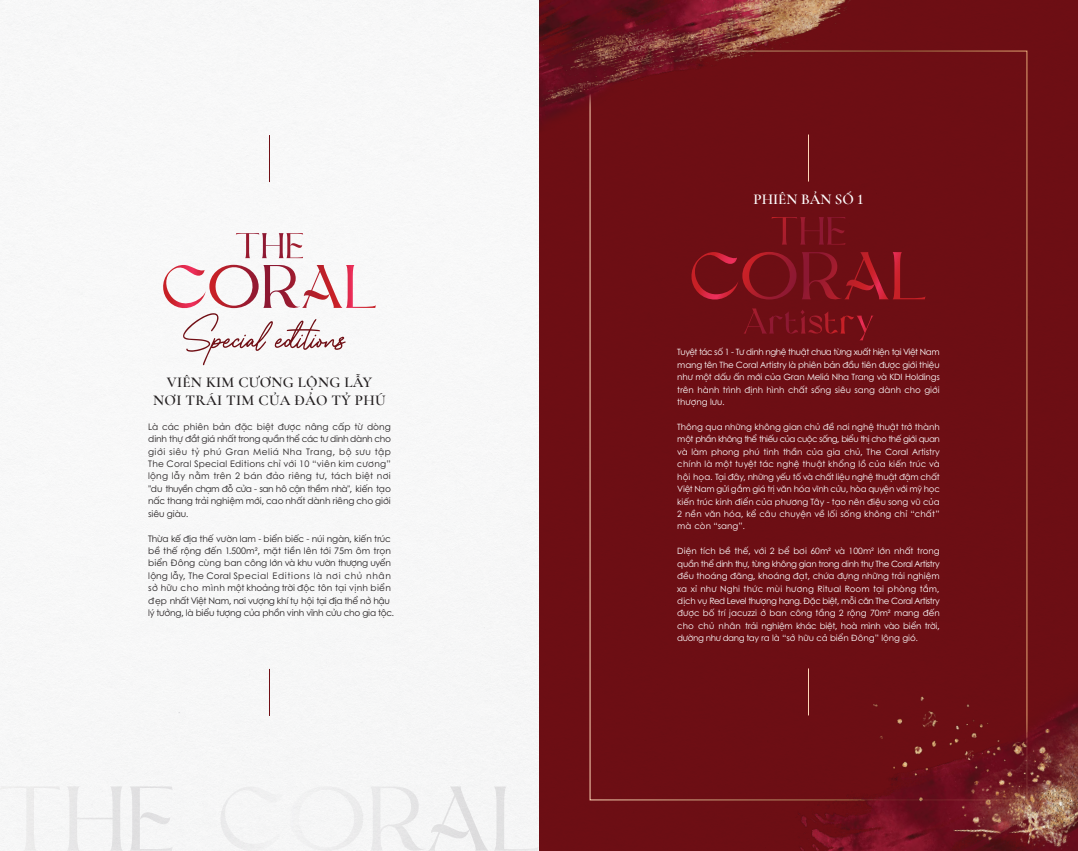
<style>
.page{position:relative;width:1078px;height:851px;background:#fff}
.page>*{position:absolute;margin:0;border:0;box-sizing:border-box;transform-origin:0 0}
.t1{font:600 15px/18px "Cormorant Garamond";letter-spacing:.02em;color:#231f20;text-align:center}
.t2{font:600 15px "Cormorant Garamond";color:#fff}
.t3{font:9px/12.4px "SVN Century Gothic";letter-spacing:-.01em;color:#231f20;text-align:justify}
.t4{font:8.7px/12.4px "SVN Century Gothic";color:#fff;text-align:justify}
</style>
<div class="page">
<img style="left:0;top:0;width:1077px;height:850px">
<hr style="left:269px;top:135px;width:1px;height:47px;background:#710f15">
<hr style="left:269px;top:668px;width:1px;height:47px;background:#710f15">
<svg style="left:0;top:786px;width:60px;height:64px"></svg>
<svg style="left:67px;top:786px;width:56px;height:64px"></svg>
<svg style="left:129px;top:786px;width:44px;height:64px"></svg>
<svg style="left:370px;top:786px;width:168px;height:64px"></svg>
<svg style="left:217px;top:786px;width:146px;height:64px"></svg>
<div style="left:539px;top:113px;width:275px;height:31px;background:#6d0e14"></div>
<img style="left:539px;top:0;width:334px;height:113px">
<div style="left:732px;top:585px;width:345px;height:265px;background:#6c0e14"></div>
<img style="left:827px;top:615px;width:250px;height:235px">
<hr style="left:808px;top:134px;width:1px;height:47px;background:#fff">
<hr style="left:808px;top:668px;width:1px;height:47px;background:#fff">
<svg style="left:771px;top:217px;width:74px;height:27px;background:#76101a"></svg>
<svg style="left:689px;top:251px;width:236px;height:51px;background:#7d111a"></svg>
<svg style="left:743px;top:308px;width:130px;height:32px;background:#761018"></svg>
<svg style="left:236px;top:233px;width:67px;height:25px"></svg>
<svg style="left:161px;top:264px;width:215px;height:101px"></svg>
<h1 class="t1" style="left:153px;top:373px;width:234px">VIÊN KIM CƯƠNG LỘNG LẪY<br>NƠI TRÁI TIM CỦA ĐẢO TỶ PHÚ</h1>
<p class="t3" style="left:148px;top:419px;width:244px">Là các phiên bản đặc biệt được nâng cấp từ dòng dinh thự đắt giá nhất trong quần thể các tư dinh dành cho giới siêu tỷ phú Gran Meliá Nha Trang, bộ sưu tập The Coral Special Editions chỉ với 10 “viên kim cương” lộng lẫy nằm trên 2 bán đảo riêng tư, tách biệt nơi "du thuyền chạm đỗ cửa - san hô cận thềm nhà", kiến tạo nấc thang trải nghiệm mới, cao nhất dành riêng cho giới siêu giàu.</p>
<p class="t3" style="left:148px;top:531px;width:247px;text-align:left">Thừa kế địa thế vườn lam - biển biếc - núi ngàn, kiến trúc bề thế rộng đến 1.500m2, mặt tiền lên tới 75m ôm trọn biển Đông cùng ban công lớn và khu vườn thượng uyển lộng lẫy, The Coral Special Editions là nơi chủ nhân sở hữu cho mình một khoảng trời độc tôn tại vịnh biển đẹp nhất Việt Nam, nơi vượng khí tụ hội tại địa thể nở hậu lý tưởng, là biểu tượng của phồn vinh vĩnh cửu cho gia tộc.</p>
<h1 class="t2" style="left:753px;top:190px;width:111px">PHIÊN BẢN SỐ 1</h1>
<p class="t4" style="left:677px;top:345px;width:264px">Tuyệt tác số 1 - Tư dinh nghệ thuật chưa từng xuất hiện tại Việt Nam mang tên The Coral Artistry là phiên bản đầu tiên được giới thiệu như một dấu ấn mới của Gran Meliá Nha Trang và KDI Holdings trên hành trình định hình chất sống siêu sang dành cho giới thượng lưu.</p>
<p class="t4" style="left:677px;top:420px;width:264px">Thông qua những không gian chủ đề nơi nghệ thuật trở thành một phần không thể thiếu của cuộc sống, biểu thị cho thế giới quan và làm phong phú tinh thần của gia chủ, The Coral Artistry chính là một tuyệt tác nghệ thuật khổng lồ của kiến trúc và hội họa. Tại đây, những yếu tố và chất liệu nghệ thuật đậm chất Việt Nam gửi gắm giá trị văn hóa vĩnh cửu, hòa quyện với mỹ học kiến trúc kinh điển của phương Tây - tạo nên điệu song vũ của 2 nền văn hóa, kể câu chuyện về lối sống không chỉ “chất” mà còn “sang”.</p>
<p class="t4" style="left:677px;top:544px;width:264px">Diện tích bề thế, với 2 bể bơi 60m2 và 100m2 lớn nhất trong quần thể dinh thự, từng không gian trong dinh thự The Coral Artistry đều thoáng đãng, khoáng đạt, chứa đựng những trải nghiệm xa xỉ như Nghi thức mùi hương Ritual Room tại phòng tắm, dịch vụ Red Level thượng hạng. Đặc biệt, mỗi căn The Coral Artistry được bố trí jacuzzi ở ban công tầng 2 rộng 70m2 mang đến cho chủ nhân trải nghiệm khác biệt, hoà mình vào biển trời, dường như dang tay ra là “sở hữu cả biển Đông” lộng gió.</p>
</div>
